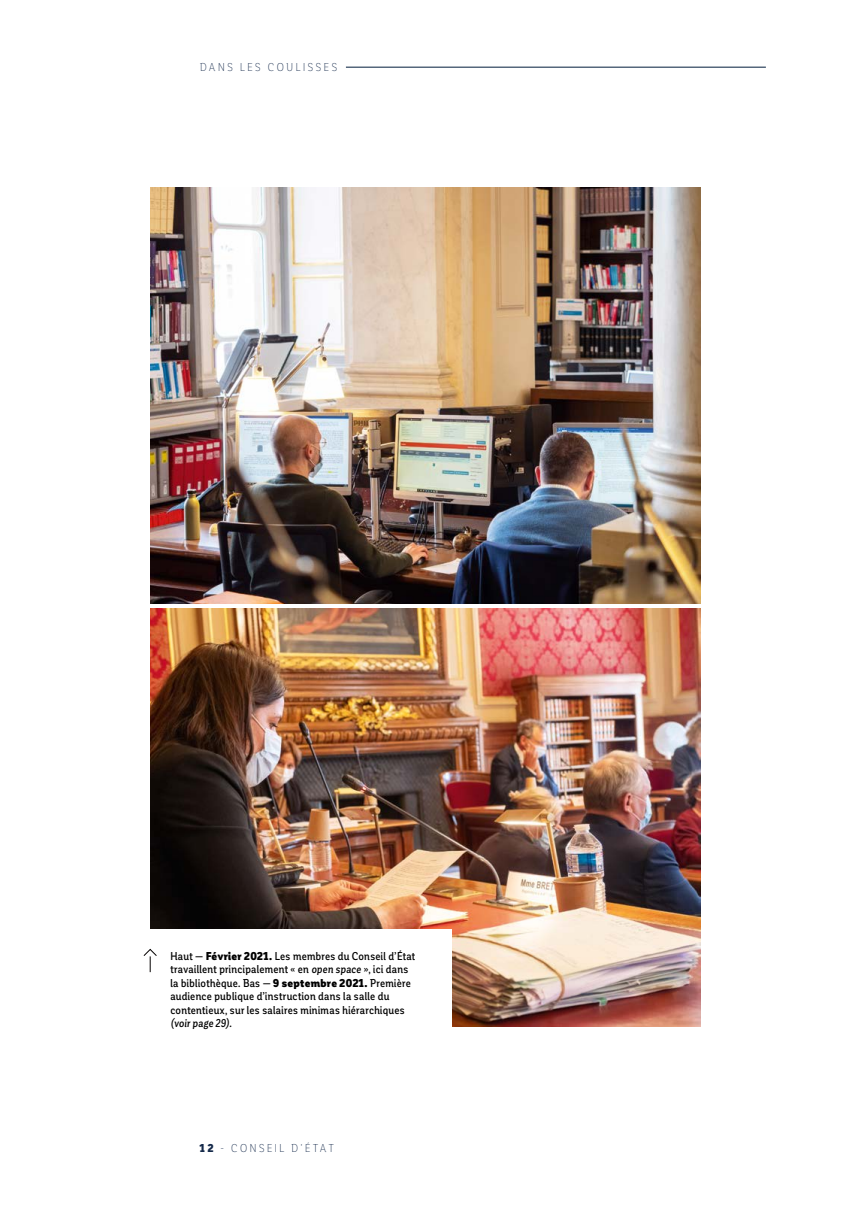
<style>
.page{position:relative;width:851px;height:1212px;background:#fff}
.page>*{position:absolute;margin:0;border:0;box-sizing:border-box;transform-origin:0 0}
.t1{font:500 11.25px/13.5px "Corporative Cnd";letter-spacing:.02em;color:#000}
.t2{font:300 11.25px "Corporative Cnd";letter-spacing:.23em;color:#14294a}
.t3{font:italic 500 11.25px "Corporative Cnd";letter-spacing:.02em;color:#000}
.s1{font-weight:900}
.s2{font-style:italic}
</style>
<div class="page">
<hr style="left:346px;top:67px;width:419px;height:1px;background:#001b3b">
<img style="left:150px;top:608px;width:550px;height:418px">
<img style="left:150px;top:188px;width:550px;height:415px">
<div style="left:149px;top:929px;width:302px;height:119px;background:#fff"></div>
<svg style="left:143px;top:949px;width:14px;height:23px"></svg>
<p class="t2" style="left:200px;top:62px;width:139px">DANS LES COULISSES</p>
<p class="t1" style="left:170px;top:949px;width:246px">Haut — <span class="s1">Février 2021.</span> Les membres du Conseil d’État travaillent principalement « en <span class="s2">open space</span> », ici dans la bibliothèque. Bas — <span class="s1">9 septembre 2021.</span> Première audience publique d’instruction dans la salle du contentieux, sur les salaires minimas hiérarchiques</p>
<p class="t3" style="left:170px;top:1017px;width:63px">(voir page 29).</p>
<p class="t2" style="left:200px;top:1142px;width:135px"><span class="s1">12</span> - CONSEIL D’ÉTAT</p>
</div>
